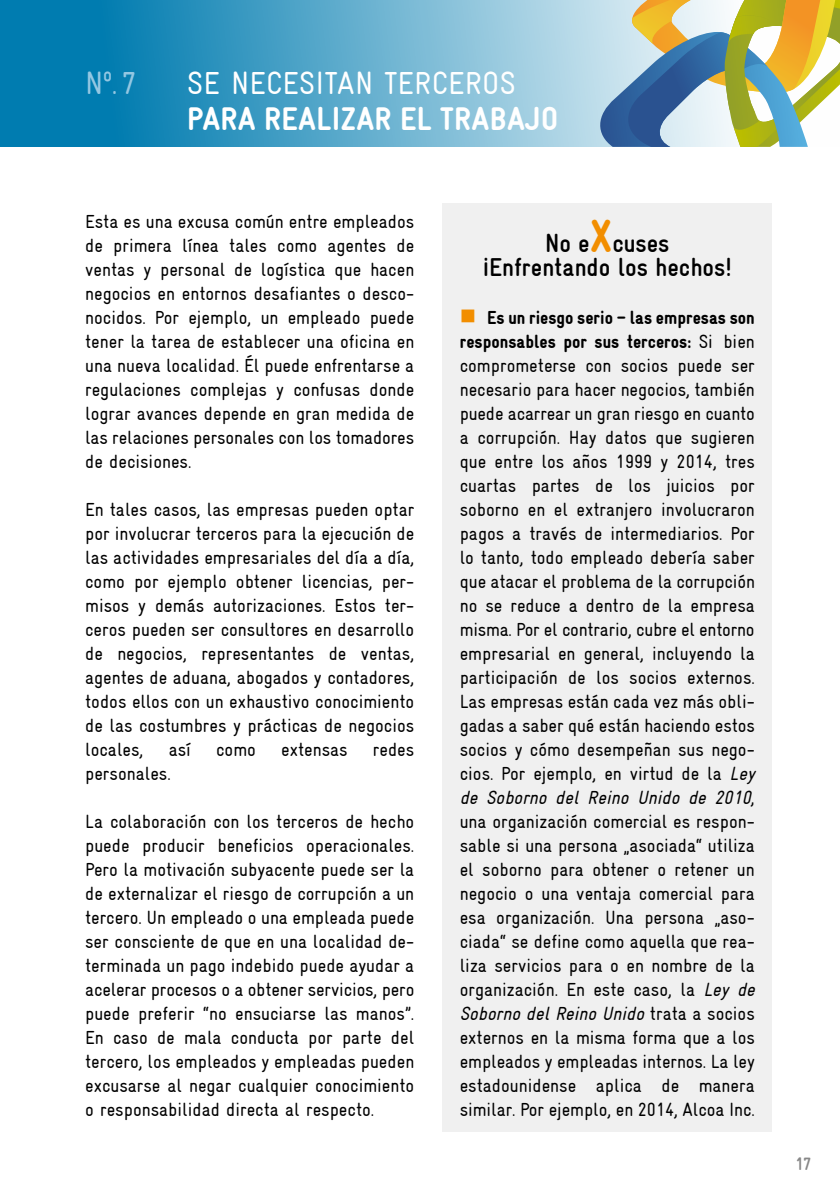
<style>
.page{position:relative;width:840px;height:1191px;background:#fff}
.page>*{position:absolute;margin:0;border:0;box-sizing:border-box;transform-origin:0 0}
.t1{font:900 condensed 33px "Gravur";letter-spacing:.01em;color:#fff}
.t2{font:condensed 32px "Gravur";letter-spacing:.01em;color:#fff}
.t3{font:condensed 32px "Gravur";color:#94c7e2}
.t4{font:700 condensed 26px/24px "Gravur";color:#000;text-align:center}
.t5{font:condensed 19px/24px "Gravur";color:#000;text-align:justify}
.t6{font:700 condensed 18px "Gravur";color:#878787}
.s1{font-weight:900;font-size:46px;color:#f28e00}
.s2{font-weight:900}
.s3{font-style:italic}
</style>
<div class="page">
<svg style="left:0;top:0;width:595px;height:147px;background:#4da3c7"></svg>
<svg style="left:595px;top:0;width:244px;height:147px;background:#adb89c"></svg>
<div style="left:442px;top:204px;width:329px;height:928px;background:#f0f0f0"></div>
<h2 class="t3" style="left:85px;top:65px;width:53px">Nº. 7</h2>
<h2 class="t2" style="left:187px;top:65px;width:330px">SE NECESITAN TERCEROS</h2>
<h1 class="t1" style="left:187px;top:100px;width:372px">PARA REALIZAR EL TRABAJO</h1>
<p class="t5" style="left:85px;top:209px;width:330px">Esta es una excusa común entre empleados de primera línea tales como agentes de ventas y personal de logística que hacen negocios en entornos desafiantes o desco&shy;nocidos. Por ejemplo, un empleado puede tener la tarea de establecer una oficina en una nueva localidad. Él puede enfrentarse a regulaciones complejas y confusas donde lograr avances depende en gran medida de las relaciones personales con los tomadores de decisiones.</p>
<p class="t5" style="left:85px;top:497px;width:330px">En tales casos, las empresas pueden optar por involucrar terceros para la ejecución de las actividades empresariales del día a día, como por ejemplo obtener licencias, per&shy;misos y demás autorizaciones. Estos ter&shy;ceros pueden ser consultores en desarrollo de negocios, representantes de ventas, agentes de aduana, abogados y contadores, todos ellos con un exhaustivo conocimiento de las costumbres y prácticas de negocios locales,</p>
<p class="t5" style="left:169px;top:737px;width:24px">así</p>
<p class="t5" style="left:216px;top:737px;width:41px">como</p>
<p class="t5" style="left:281px;top:737px;width:68px">extensas</p>
<p class="t5" style="left:372px;top:737px;width:43px">redes</p>
<p class="t5" style="left:85px;top:761px;width:87px">personales.</p>
<p class="t5" style="left:85px;top:809px;width:330px">La colaboración con los terceros de hecho puede producir beneficios operacionales.<br>Pero la motivación subyacente puede ser la de externalizar el riesgo de corrupción a un tercero. Un empleado o una empleada puede ser consciente de que en una localidad de&shy;terminada un pago indebido puede ayudar a acelerar procesos o a obtener servicios, pero puede preferir “no ensuciarse las manos”.<br>En caso de mala conducta por parte del tercero, los empleados y empleadas pueden excusarse al negar cualquier conocimiento o responsabilidad directa al respecto.</p>
<h3 class="t4" style="left:482px;top:231px;width:250px">No e<span class="s1">X</span>cuses ¡Enfrentando los hechos!</h3>
<p class="t5" style="left:459px;top:305px;width:301px;text-align:left;text-indent:27px"><span class="s2">Es un riesgo serio – las empresas son responsables por sus terceros:</span> Si bien comprometerse con socios puede ser necesario para hacer negocios, también puede acarrear un gran riesgo en cuanto a corrupción. Hay datos que sugieren que entre los años 1999 y 2014, tres cuartas partes de los juicios por soborno en el extranjero involucraron pagos a través de intermediarios. Por lo tanto, todo empleado debería saber que atacar el problema de la corrupción no se reduce a dentro de la empresa misma. Por el contrario, cubre el entorno empresarial en general, incluyendo la participación de los socios externos.<br>Las empresas están cada vez más obli&shy;gadas a saber qué están haciendo estos socios y cómo desempeñan sus nego&shy;cios. Por ejemplo, en virtud de la <span class="s3">Ley de Soborno del Reino Unido de 2010</span>, una organización comercial es respon&shy;sable si una persona „asociada“ utiliza el soborno para obtener o retener un negocio o una ventaja comercial para esa organización. Una persona „aso&shy;ciada“ se define como aquella que rea&shy;liza servicios para o en nombre de la organización. En este caso, la <span class="s3">Ley de Soborno delReino Unido</span> t r a t a a s o c i o s externos en la misma forma que a los empleados y empleadas internos. La ley estadounidense aplica de manera similar. Por ejemplo, en 2014, Alcoa Inc.</p>
<p class="t6" style="left:794px;top:1154px;width:18px">17</p>
</div>
